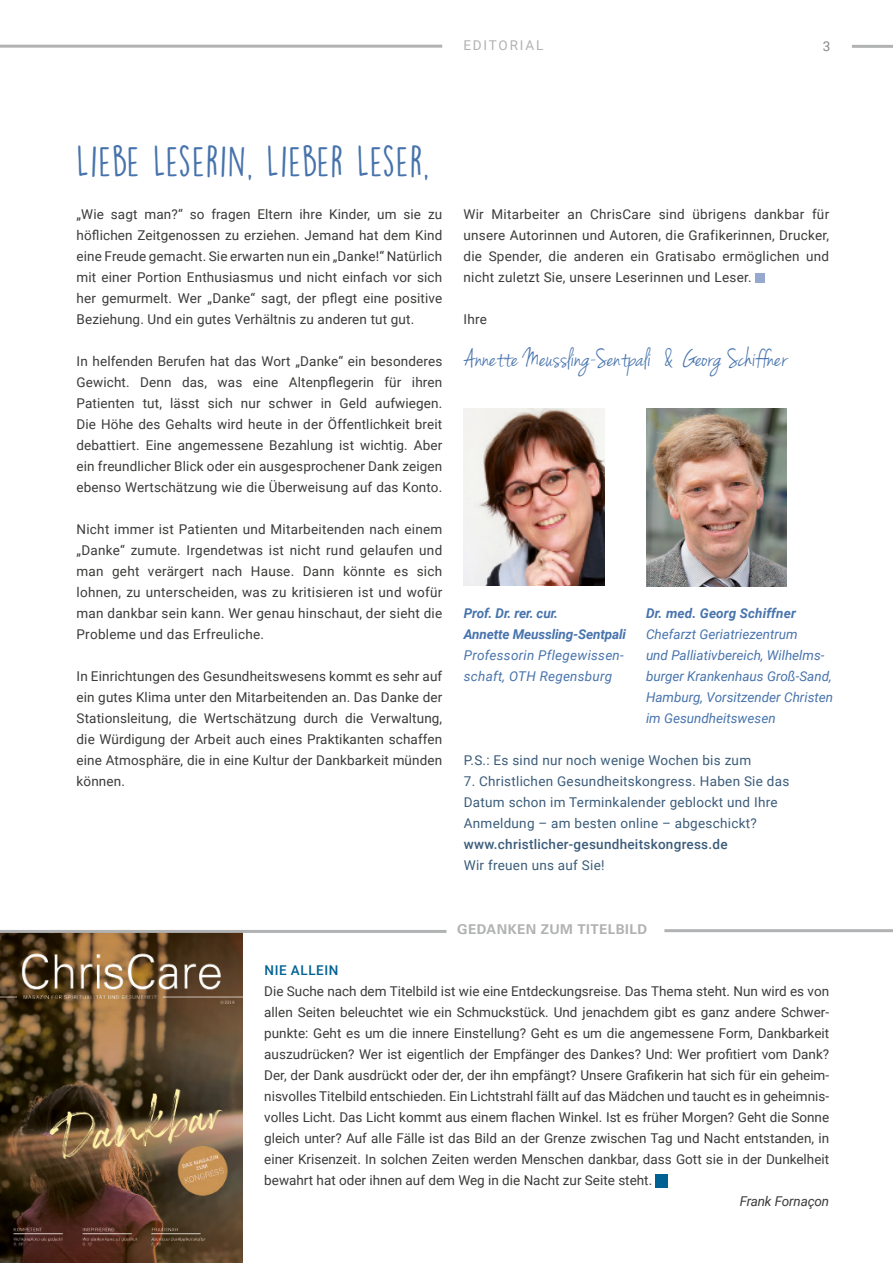
<style>
.page{position:relative;width:893px;height:1263px;background:#fff}
.page>*{position:absolute;margin:0;border:0;box-sizing:border-box;transform-origin:0 0}
.Fließtext{font:39px "DK Lemon Yellow Sun";letter-spacing:.02em;color:#4773ac}
.Fließtext-2{font:italic 27px "Jenna Sue";color:#4874ad}
.Fließtext-3{font:13.5px/21px "Roboto";letter-spacing:.01em;color:#3b3b3a;text-align:justify}
.Fließtext-4{font:13.5px/21px "Roboto";letter-spacing:.02em;color:#3b5c7a}
.Autor{font:italic 13.5px/21px "Roboto";color:#4874ad}
.Autor-2{font:italic 13.5px/21px "Roboto";letter-spacing:.02em;color:#4874ad}
.Autor-3{font:italic 700 13.5px/21px "Roboto";letter-spacing:-.01em;color:#4874ad}
.Fließtext-5{font:500 13.5px "Roboto";letter-spacing:.02em;color:#3b5c7a}
.Autor-4{font:italic 700 13.5px "Roboto";letter-spacing:.01em;color:#4874ad}
.Rubrik-links{font:700 13.5px "Univers LT Std";letter-spacing:.035em;color:#b1b2b3}
.Fließtext-6{font:italic 13.5px "Roboto";letter-spacing:-.01em;color:#3b3b3a}
.Fließtext-7{font:500 13.5px "Roboto";letter-spacing:.045em;color:#006293}
.t1{font:13.5px "Roboto";letter-spacing:.135em;color:#b1b2b3}
.t2{font:13.5px "Roboto";color:#878786}
</style>
<div class="page">
<img style="left:464px;top:408px;width:140px;height:178px">
<div style="left:755px;top:274px;width:10px;height:9px;background:#97a8ce"></div>
<img style="left:0;top:933px;width:242px;height:330px">
<div style="left:655px;top:1174px;width:13px;height:13px;background:#006293"></div>
<img style="left:646px;top:408px;width:140px;height:178px">
<hr style="left:0;top:45px;width:442px;height:3px;background:#b1b2b3">
<hr style="left:852px;top:45px;width:41px;height:3px;background:#b1b2b3">
<hr style="left:664px;top:929px;width:229px;height:3px;background:#b1b2b3">
<hr style="left:0;top:930px;width:446px;height:3px;background:#b1b2b3">
<p class="t1" style="left:463px;top:36px;width:81px">EDITORIAL</p>
<p class="t2" style="left:823px;top:37px;width:9px">3</p>
<p class="Fließtext" style="left:77px;top:137px;width:354px">LIEBE LESERIN, LIEBER LESER,</p>
<p class="Fließtext-3" style="left:77px;top:203px;width:367px">„Wie sagt man?“ so fragen Eltern ihre Kinder, um sie zu höflichen Zeitgenossen zu erziehen. Jemand hat dem Kind eine Freude gemacht. Sie erwarten nun ein „Danke!“ Natürlich mit einer Portion Enthusiasmus und nicht einfach vor sich her gemurmelt. Wer „Danke“ sagt, der pflegt eine positive Beziehung. Und ein gutes Verhältnis zu anderen tut gut.</p>
<p class="Fließtext-3" style="left:77px;top:350px;width:367px">In helfenden Berufen hat das Wort „Danke“ ein besonderes Gewicht. Denn das, was eine Altenpflegerin für ihren Patienten tut, lässt sich nur schwer in Geld aufwiegen.<br>Die Höhe des Gehalts wird heute in der Öffentlichkeit breit debattiert. Eine angemessene Bezahlung ist wichtig. Aber ein freundlicher Blick oder ein ausgesprochener Dank zeigen ebenso Wertschätzung wie die Überweisung auf das Konto.</p>
<p class="Fließtext-3" style="left:77px;top:518px;width:367px">Nicht immer ist Patienten und Mitarbeitenden nach einem „Danke“ zumute. Irgendetwas ist nicht rund gelaufen und man geht verärgert nach Hause. Dann könnte es sich lohnen, zu unterscheiden, was zu kritisieren ist und wofür man dankbar sein kann. Wer genau hinschaut, der sieht die Probleme und das Erfreuliche.</p>
<p class="Fließtext-3" style="left:77px;top:665px;width:367px">In Einrichtungen des Gesundheitswesens kommt es sehr auf ein gutes Klima unter den Mitarbeitenden an. Das Danke der Stationsleitung, die Wertschätzung durch die Verwaltung, die Würdigung der Arbeit auch eines Praktikanten schaffen eine Atmosphäre, die in eine Kultur der Dankbarkeit münden können.</p>
<p class="Fließtext-3" style="left:463px;top:203px;width:367px">Wir Mitarbeiter an ChrisCare sind übrigens dankbar für unsere Autorinnen und Autoren, die Grafikerinnen, Drucker, die Spender, die anderen ein Gratisabo ermöglichen und nicht zuletzt Sie, unsere Leserinnen und Leser.</p>
<p class="Fließtext-3" style="left:463px;top:308px;width:25px">Ihre</p>
<p class="Fließtext-2" style="left:463px;top:343px;width:330px">AnnetteMeussling -Sentp ali &amp; Georg Schiffner</p>
<p class="Autor-3" style="left:464px;top:602px;width:164px">Prof. Dr. rer. cur.<br>Annette Meussling-Sentpali</p>
<p class="Autor-2" style="left:464px;top:644px;width:162px">Professorin Pflegewissen&shy;schaft, OTH Regensburg</p>
<p class="Autor-4" style="left:646px;top:604px;width:151px">Dr. med. Georg Schiffner</p>
<p class="Autor" style="left:646px;top:623px;width:153px">Chefarzt Geriatriezentrum</p>
<p class="Autor" style="left:646px;top:644px;width:189px">und Palliativbereich, Wilhelms&shy;burger Krankenhaus Groß-Sand,<br>Hamburg, Vorsitzender Christen im Gesundheitswesen</p>
<p class="Fließtext-4" style="left:464px;top:749px;width:289px">P.S.: Es sind nur noch wenige Wochen bis zum</p>
<p class="Fließtext-4" style="left:464px;top:770px;width:327px">7. Christlichen Gesundheitskongress. Haben Sie das<br>Datum schon im Terminkalender geblockt und Ihre</p>
<p class="Fließtext-4" style="left:464px;top:812px;width:295px">Anmeldung – am besten online – abgeschickt?</p>
<p class="Fließtext-5" style="left:464px;top:835px;width:265px">www.christlicher-gesundheitskongress.de</p>
<p class="Fließtext-4" style="left:464px;top:854px;width:142px">Wir freuen uns auf Sie!</p>
<p class="Rubrik-links" style="left:457px;top:921px;width:192px">GEDANKEN ZUM TITELBILD</p>
<p class="Fließtext-7" style="left:264px;top:961px;width:76px">NIE ALLEIN</p>
<p class="Fließtext-3" style="left:264px;top:980px;width:566px">Die Suche nach dem Titelbild ist wie eine Entdeckungsreise. Das Thema steht. Nun wird es von allen Seiten beleuchtet wie ein Schmuckstück. Und jenachdem gibt es ganz andere Schwer&shy;punkte: Geht es um die innere Einstellung? Geht es um die angemessene Form, Dankbarkeit auszudrücken? Wer ist eigentlich der Empfänger des Dankes? Und: Wer profitiert vom Dank?<br>Der, der Dank ausdrückt oder der, der ihn empfängt? Unsere Grafikerin hat sich für ein geheim&shy;nisvolles Titelbild entschieden. Ein Lichtstrahl fällt auf das Mädchen und taucht es in geheimnis&shy;volles Licht. Das Licht kommt aus einem flachen Winkel. Ist es früher Morgen? Geht die Sonne gleich unter? Auf alle Fälle ist das Bild an der Grenze zwischen Tag und Nacht entstanden, in einer Krisenzeit. In solchen Zeiten werden Menschen dankbar, dass Gott sie in der Dunkelheit bewahrt hat oder ihnen auf dem Weg in die Nacht zur Seite steht.</p>
<p class="Fließtext-6" style="left:740px;top:1192px;width:91px">Frank Fornaçon</p>
</div>
